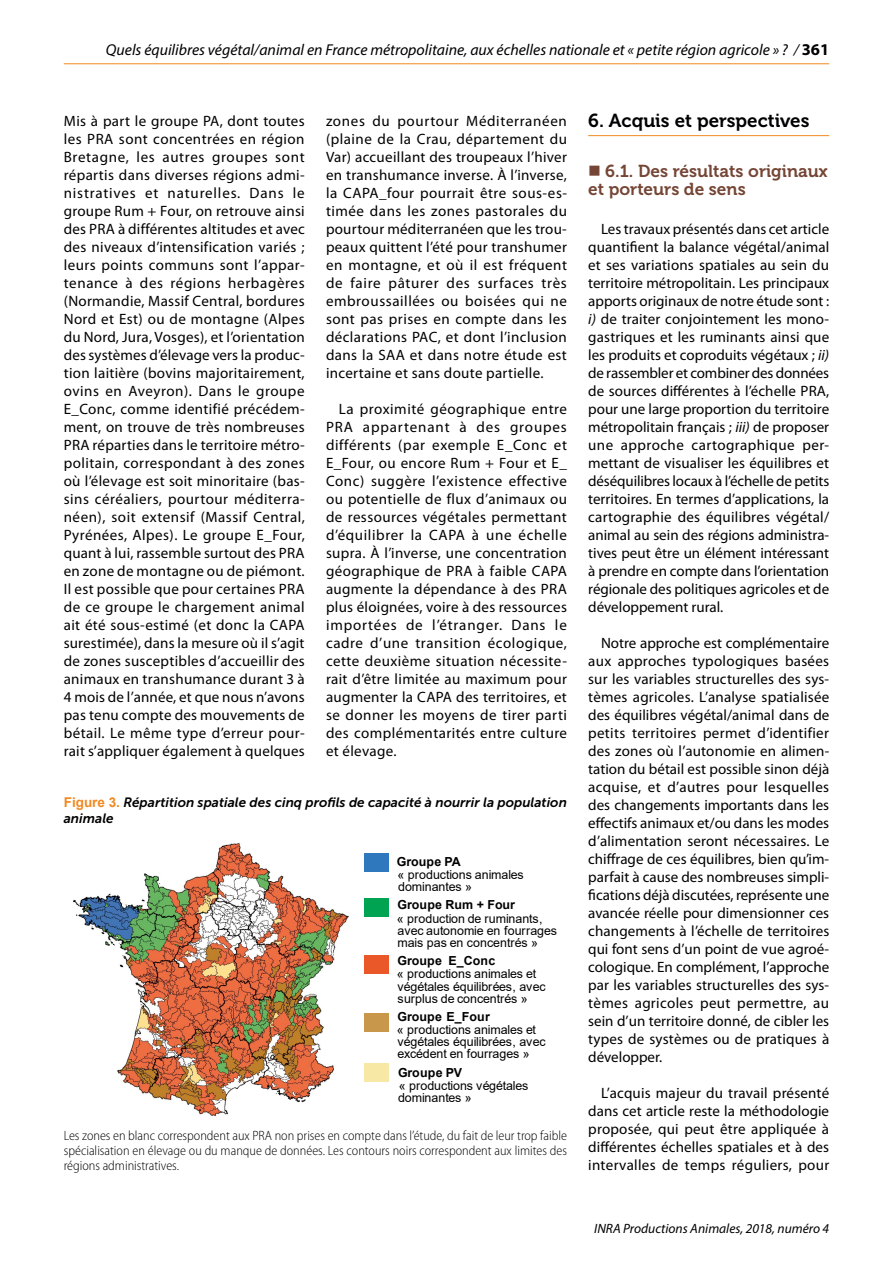
<style>
.page{position:relative;width:893px;height:1263px;background:#fff}
.page>*{position:absolute;margin:0;border:0;box-sizing:border-box;transform-origin:0 0}
.t1{font:18.75px "Museo 700";color:#000}
.t2{font:17.25px/18px "Museo 700";color:#754636}
.t3{font:italic 15.75px "Myriad Pro";color:#000}
.t4{font:15px/18px "Myriad Pro";letter-spacing:.015em;color:#000;text-align:justify}
.t5{font:300 semi-condensed 13.5px/15px "Myriad Pro";color:#000;text-align:justify}
.t6{font:italic 13.5px/15.8px "Museo Sans 700";color:#000}
.t7{font:italic 13.5px "Myriad Pro";color:#000}
.t8{font:12.45px/12.3px "Arial";color:#000}
.t9{font:700 12.45px "Arial";letter-spacing:.01em;color:#000}
.s1{font-weight:700;font-style:normal;font-size:16.5px}
.s2{font-family:"Arial";font-weight:700;font-style:normal;color:#f18922}
.s3{font-style:italic}
</style>
<div class="page">
<hr style="left:64px;top:63px;width:765px;height:1px;background:#f18922">
<hr style="left:588px;top:135px;width:241px;height:1px;background:#f18922">
<img style="left:73px;top:843px;width:276px;height:273px">
<div style="left:364px;top:853px;width:24px;height:19px;background:#2f78bd"></div>
<div style="left:364px;top:898px;width:24px;height:19px;background:#00a352"></div>
<div style="left:364px;top:955px;width:24px;height:19px;background:#ea5729"></div>
<div style="left:364px;top:1013px;width:24px;height:19px;background:#c9974b"></div>
<div style="left:364px;top:1063px;width:24px;height:19px;background:#f7e8a6"></div>
<p class="t3" style="left:106px;top:40px;width:725px">Quels équilibres végétal/animal en France métropolitaine, aux échelles nationale et « petite région agricole » ? / <span class="s1">361</span></p>
<p class="t4" style="left:64px;top:112px;width:243px">Mis à part le groupe PA, dont toutes les PRA sont concentrées en région Bretagne, les autres groupes sont répartis dans diverses régions admi&shy;nistratives et naturelles. Dans le groupe Rum + Four, on retrouve ainsi des PRA à différentes altitudes et avec des niveaux d’intensification variés ; leurs points communs sont l’appar&shy;tenance à des régions herbagères (Normandie, Massif Central, bordures Nord et Est) ou de montagne (Alpes du Nord, Jura, Vosges), et l’orientation des systèmes d’élevage vers la produc&shy;tion laitière (bovins majoritairement, ovins en Aveyron). Dans le groupe E_Conc, comme identifié précédem&shy;ment, on trouve de très nombreuses PRA réparties dans le territoire métro&shy;politain, correspondant à des zones où l’élevage est soit minoritaire (bas&shy;sins céréaliers, pourtour méditerra&shy;néen), soit extensif (Massif Central, Pyrénées, Alpes). Le groupe E_Four, quant à lui, rassemble surtout des PRA en zone de montagne ou de piémont.<br>Il est possible que pour certaines PRA de ce groupe le chargement animal ait été sous-estimé (et donc la CAPA surestimée), dans la mesure où il s’agit de zones susceptibles d’accueillir des animaux en transhumance durant 3 à 4 mois de l’année, et que nous n’avons pas tenu compte des mouvements de bétail. Le même type d’erreur pour&shy;rait s’appliquer également à quelques</p>
<p class="t4" style="left:326px;top:112px;width:243px">zones du pourtour Méditerranéen (plaine de la Crau, département du Var) accueillant des troupeaux l’hiver en transhumance inverse. À l’inverse, la CAPA_four pourrait être sous-es&shy;timée dans les zones pastorales du pourtour méditerranéen que les trou&shy;peaux quittent l’été pour transhumer en montagne, et où il est fréquent de faire pâturer des surfaces très embroussaillées ou boisées qui ne sont pas prises en compte dans les déclarations PAC, et dont l’inclusion dans la SAA et dans notre étude est incertaine et sans doute partielle.</p>
<p class="t4" style="left:326px;top:400px;width:243px;text-indent:13px">La proximité géographique entre PRA appartenant à des groupes différents (par exemple E_Conc et E_Four, ou encore Rum + Four et E_ Conc) suggère l’existence effective ou potentielle de flux d’animaux ou de ressources végétales permettant d’équilibrer la CAPA à une échelle supra. À l’inverse, une concentration géographique de PRA à faible CAPA augmente la dépendance à des PRA plus éloignées, voire à des ressources importées de l’étranger. Dans le cadre d’une transition écologique, cette deuxième situation nécessite&shy;rait d’être limitée au maximum pour augmenter la CAPA des territoires, et se donner les moyens de tirer parti des complémentarités entre culture et élevage.</p>
<p class="t6" style="left:64px;top:795px;width:505px"><span class="s2">Figure 3.</span> Répartition spatiale des cinq profils de capacité à nourrir la population animale</p>
<p class="t9" style="left:397px;top:852px;width:65px">Groupe PA</p>
<p class="t8" style="left:397px;top:868px;width:128px">« productions animales dominantes »</p>
<p class="t9" style="left:397px;top:896px;width:119px">Groupe Rum + Four</p>
<p class="t8" style="left:397px;top:912px;width:162px">« production de ruminants, avec autonomie en fourrages mais pas en concentrés »</p>
<p class="t9" style="left:397px;top:952px;width:99px">Groupe E_Conc</p>
<p class="t8" style="left:397px;top:967px;width:150px">« productions animales et végétales équilibrées, avec surplus de concentrés »</p>
<p class="t9" style="left:397px;top:1008px;width:94px">Groupe E_Four</p>
<p class="t8" style="left:397px;top:1023px;width:150px">« productions animales et végétales équilibrées, avec excédent en fourrages »</p>
<p class="t9" style="left:398px;top:1063px;width:66px">Groupe PV</p>
<p class="t8" style="left:398px;top:1079px;width:132px">« productions végétales dominantes »</p>
<p class="t5" style="left:64px;top:1128px;width:505px">Les zones en blanc correspondent aux PRA non prises en compte dans l’étude, du fait de leur trop faible spécialisation en élevage ou du manque de données. Les contours noirs correspondent aux limites des régions administratives.</p>
<p class="t1" style="left:588px;top:110px;width:223px">6. Acquis et perspectives</p>
<p class="t2" style="left:588px;top:162px;width:241px;text-indent:17px">6.1. Des résultats originaux et porteurs de sens</p>
<p class="t4" style="left:588px;top:220px;width:243px;text-indent:13px">Les travaux présentés dans cet article quantifient la balance végétal/animal et ses variations spatiales au sein du territoire métropolitain. Les principaux apports originaux de notre étude sont : <span class="s3">i)</span> de traiter conjointement les mono&shy;gastriques et les ruminants ainsi que les produits et coproduits végétaux ; <span class="s3">ii) </span>de rassembler et combiner des données de sources différentes à l’échelle PRA, pour une large proportion du territoire métropolitain français ; <span class="s3">iii)</span> de proposer une approche cartographique per&shy;mettant de visualiser les équilibres et déséquilibres locaux à l’échelle de petits territoires. En termes d’applications, la cartographie des équilibres végétal/ animal au sein des régions administra&shy;tives peut être un élément intéressant à prendre en compte dans l’orientation régionale des politiques agricoles et de développement rural.</p>
<p class="t4" style="left:588px;top:634px;width:243px;text-indent:13px">Notre approche est complémentaire aux approches typologiques basées sur les variables structurelles des sys&shy;tèmes agricoles. L’analyse spatialisée des équilibres végétal/animal dans de petits territoires permet d’identifier des zones où l’autonomie en alimen&shy;tation du bétail est possible sinon déjà acquise, et d’autres pour lesquelles des changements importants dans les effectifs animaux et/ou dans les modes d’alimentation seront nécessaires. Le chiffrage de ces équilibres, bien qu’im&shy;parfait à cause des nombreuses simpli&shy;fications déjà discutées, représente une avancée réelle pour dimensionner ces changements à l’échelle de territoires qui font sens d’un point de vue agroé&shy;cologique. En complément, l’approche par les variables structurelles des sys&shy;tèmes agricoles peut permettre, au sein d’un territoire donné, de cibler les types de systèmes ou de pratiques à développer.</p>
<p class="t4" style="left:588px;top:1084px;width:242px;text-indent:13px">L’acquis majeur du travail présenté dans cet article reste la méthodologie proposée, qui peut être appliquée à différentes échelles spatiales et à des intervalles de temps réguliers, pour</p>
<p class="t7" style="left:594px;top:1220px;width:236px">INRA Productions Animales, 2018, numéro 4</p>
</div>
